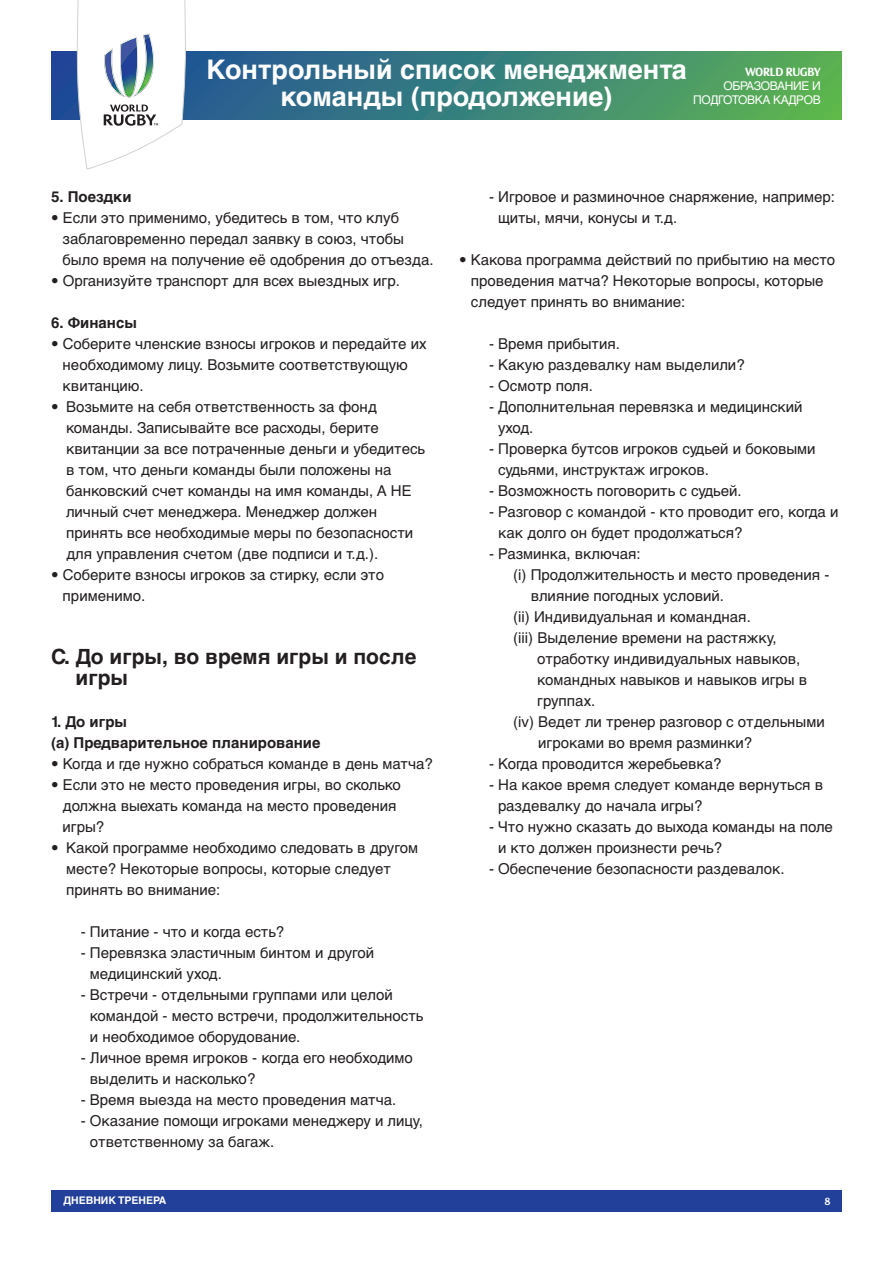
<style>
.page{position:relative;width:893px;height:1263px;background:#fff}
.page>*{position:absolute;margin:0;border:0;box-sizing:border-box;transform-origin:0 0}
.t1{font:700 27px/27px "Helvetica Cyr";color:#fff;text-align:center}
.t2{font:700 21px/21px "Helvetica Cyr";color:#231f20}
.t3{font:15px/21px "Helvetica Cyr Upright";color:#231f20}
.t4{font:700 15px/21px "Helvetica Cyr";color:#231f20}
.t5{font:12px/14.4px "Helvetica Cyr Upright";letter-spacing:-.03em;color:#fff;text-align:right}
.t6{font:700 12px "FS Blake";letter-spacing:-.03em;color:#fff}
.t7{font:700 10.5px "Helvetica Cyr";color:#fff}
.t8{font:700 10.5px "FS Blake";color:#fff}
</style>
<div class="page">
<svg style="left:51px;top:51px;width:791px;height:68px;background:#3c8178"></svg>
<svg style="left:77px;top:0;width:109px;height:170px"></svg>
<div style="left:51px;top:1191px;width:791px;height:21px;background:#223f99"></div>
<h1 class="t1" style="left:206px;top:58px;width:482px">Контрольный список менеджмента команды (продолжение)</h1>
<p class="t6" style="left:745px;top:67px;width:77px">WORLD RUGBY</p>
<p class="t5" style="left:693px;top:79px;width:129px">ОБРАЗОВАНИЕ И<br>ПОДГОТОВКА КАДРОВ</p>
<p class="t4" style="left:51px;top:188px;width:82px">5. Поездки</p>
<p class="t3" style="left:63px;top:209px;width:372px;text-indent:-12px">• Если это применимо, убедитесь в том, что клуб заблаговременно передал заявку в союз, чтобы было время на получение её одобрения до отъезда.</p>
<p class="t3" style="left:51px;top:272px;width:350px">• Организуйте транспорт для всех выездных игр.</p>
<p class="t4" style="left:51px;top:314px;width:87px">6. Финансы</p>
<p class="t3" style="left:63px;top:335px;width:365px;text-indent:-12px">• Соберите членские взносы игроков и передайте их необходимому лицу. Возьмите соответствующую квитанцию.</p>
<p class="t3" style="left:66px;top:398px;width:361px;text-indent:-15px">• Возьмите на себя ответственность за фонд команды. Записывайте все расходы, берите квитанции за все потраченные деньги и убедитесь в том, что деньги команды были положены на банковский счет команды на имя команды, А НЕ личный счет менеджера. Менеджер должен принять все необходимые меры по безопасности для управления счетом (две подписи и т.д.).</p>
<p class="t3" style="left:63px;top:566px;width:323px;text-indent:-12px">• Соберите взносы игроков за стирку, если это применимо.</p>
<h2 class="t2" style="left:76px;top:648px;width:342px;text-indent:-25px">С. До игры, во время игры и после игры</h2>
<p class="t4" style="left:51px;top:713px;width:271px">1. До игры<br>(а) Предварительное планирование</p>
<p class="t3" style="left:51px;top:755px;width:383px">• Когда и где нужно собраться команде в день матча?</p>
<p class="t3" style="left:63px;top:776px;width:340px;text-indent:-12px">• Если это не место проведения игры, во сколько должна выехать команда на место проведения игры?</p>
<p class="t3" style="left:66px;top:839px;width:353px;text-indent:-15px">• Какой программе необходимо следовать в другом месте? Некоторые вопросы, которые следует принять во внимание:</p>
<p class="t3" style="left:81px;top:923px;width:205px">- Питание - что и когда есть?</p>
<p class="t3" style="left:90px;top:944px;width:286px;text-indent:-9px">- Перевязка эластичным бинтом и другой медицинский уход.</p>
<p class="t3" style="left:90px;top:986px;width:335px;text-indent:-9px">- Встречи - отдельными группами или целой командой - место встречи, продолжительность и необходимое оборудование.</p>
<p class="t3" style="left:90px;top:1049px;width:325px;text-indent:-9px">- Личное время игроков - когда его необходимо выделить и насколько?</p>
<p class="t3" style="left:81px;top:1091px;width:317px">- Время выезда на место проведения матча.</p>
<p class="t3" style="left:90px;top:1112px;width:335px;text-indent:-9px">- Оказание помощи игроками менеджеру и лицу, ответственному за багаж.</p>
<p class="t3" style="left:498px;top:188px;width:338px;text-indent:-9px">- Игровое и разминочное снаряжение, например: щиты, мячи, конусы и т.д.</p>
<p class="t3" style="left:471px;top:251px;width:366px;text-indent:-12px">• Какова программа действий по прибытию на место проведения матча? Некоторые вопросы, которые следует принять во внимание:</p>
<p class="t3" style="left:489px;top:335px;width:132px">- Время прибытия.</p>
<p class="t3" style="left:489px;top:356px;width:257px">- Какую раздевалку нам выделили?</p>
<p class="t3" style="left:489px;top:377px;width:105px">- Осмотр поля.</p>
<p class="t3" style="left:498px;top:398px;width:306px;text-indent:-9px">- Дополнительная перевязка и медицинский уход.</p>
<p class="t3" style="left:498px;top:440px;width:319px;text-indent:-9px">- Проверка бутсов игроков судьей и боковыми судьями, инструктаж игроков.</p>
<p class="t3" style="left:489px;top:482px;width:254px">- Возможность поговорить с судьей.</p>
<p class="t3" style="left:498px;top:503px;width:342px;text-indent:-9px">- Разговор с командой - кто проводит его, когда и как долго он будет продолжаться?</p>
<p class="t3" style="left:489px;top:545px;width:153px">- Разминка, включая:</p>
<p class="t3" style="left:513px;top:566px;width:318px">(i) Продолжительность и место проведения -</p>
<p class="t3" style="left:531px;top:587px;width:195px">влияние погодных условий.</p>
<p class="t3" style="left:513px;top:608px;width:239px">(ii) Индивидуальная и командная.</p>
<p class="t3" style="left:513px;top:629px;width:265px">(iii) Выделение времени на растяжку,</p>
<p class="t3" style="left:537px;top:650px;width:265px">отработку индивидуальных навыков,</p>
<p class="t3" style="left:537px;top:671px;width:271px">командных навыков и навыков игры в</p>
<p class="t3" style="left:537px;top:692px;width:60px">группах.</p>
<p class="t3" style="left:513px;top:713px;width:313px">(iv) Ведет ли тренер разговор с отдельными</p>
<p class="t3" style="left:538px;top:734px;width:215px">игроками во время разминки?</p>
<p class="t3" style="left:489px;top:755px;width:234px">- Когда проводится жеребьевка?</p>
<p class="t3" style="left:498px;top:776px;width:327px;text-indent:-9px">- На какое время следует команде вернуться в раздевалку до начала игры?</p>
<p class="t3" style="left:498px;top:818px;width:336px;text-indent:-9px">- Что нужно сказать до выхода команды на поле и кто должен произнести речь?</p>
<p class="t3" style="left:489px;top:860px;width:297px">- Обеспечение безопасности раздевалок.</p>
<p class="t7" style="left:64px;top:1197px;width:104px">ДНЕВНИК ТРЕНЕРА</p>
<p class="t8" style="left:824px;top:1197px;width:8px">8</p>
</div>
